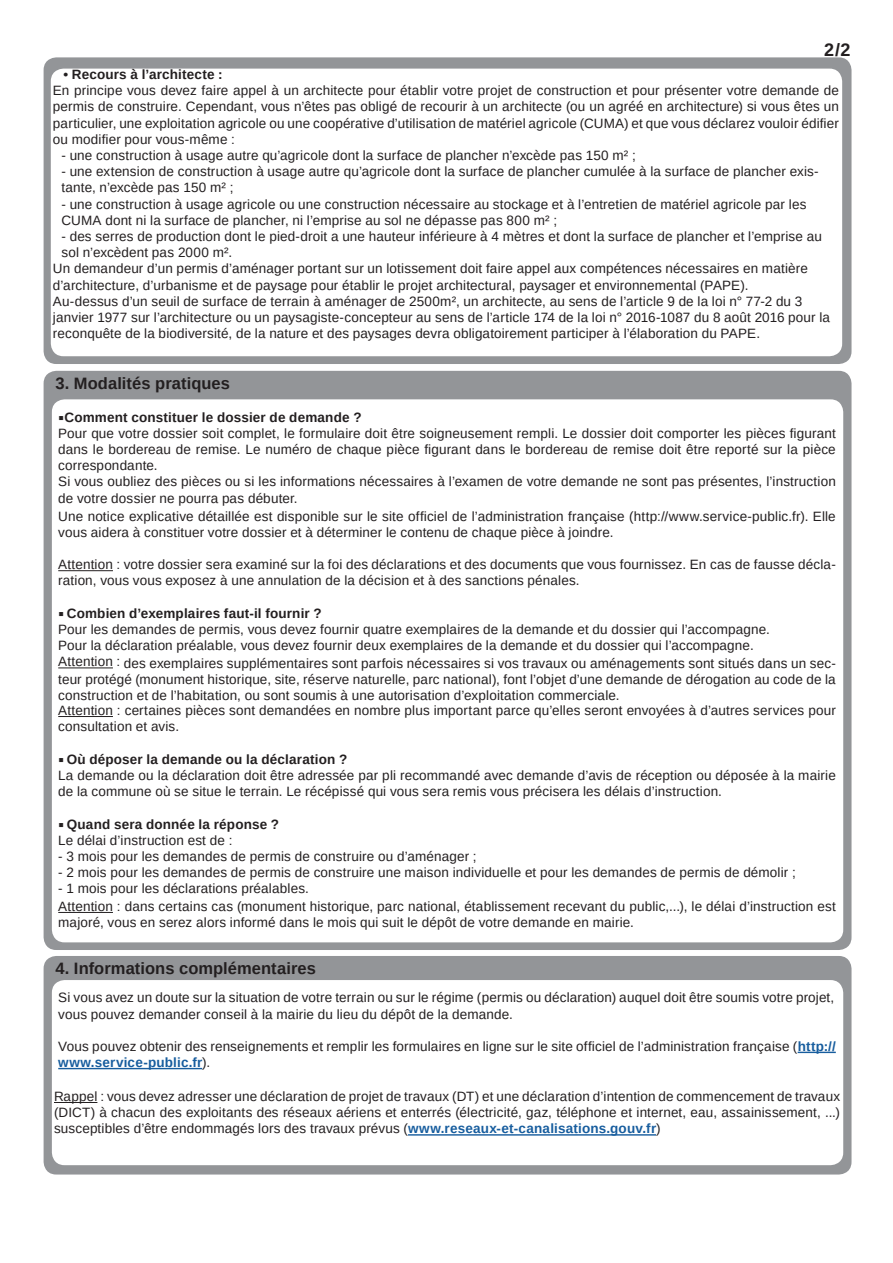
<style>
.page{position:relative;width:893px;height:1263px;background:#fff}
.page>*{position:absolute;margin:0;border:0;box-sizing:border-box;transform-origin:0 0}
.t1{font:700 18px "Liberation Sans";color:#231f20}
.Valeurs_PageMaker_p{font:700 16.5px "Liberation Sans";letter-spacing:.005em;color:#231f20}
.Valeurs_PageMaker_p-2{font:13.5px/16.2px "Liberation Sans";letter-spacing:.01em;color:#231f20}
.texte{font:13.5px/16.2px "Liberation Sans";letter-spacing:.01em;color:#231f20}
.Valeurs_PageMaker_p-3{font:700 13.5px "Liberation Sans";letter-spacing:.01em;color:#231f20}
.s1{font-weight:700;color:#175d9e}
</style>
<div class="page">
<div style="left:44px;top:371px;width:807px;height:579px;background:#939598;border-radius:13px"></div>
<div style="left:52px;top:399px;width:791px;height:543px;background:#fff;border-radius:13px"></div>
<hr style="left:58px;top:570px;width:55px;height:1px;background:#231f20">
<hr style="left:58px;top:667px;width:55px;height:1px;background:#231f20">
<hr style="left:58px;top:716px;width:55px;height:1px;background:#231f20">
<hr style="left:58px;top:912px;width:55px;height:1px;background:#231f20">
<div style="left:44px;top:956px;width:807px;height:218px;background:#939598;border-radius:13px"></div>
<div style="left:52px;top:980px;width:791px;height:185px;background:#fff;border-radius:13px"></div>
<hr style="left:798px;top:1052px;width:38px;height:1px;background:#175d9e">
<hr style="left:58px;top:1068px;width:144px;height:1px;background:#175d9e">
<hr style="left:54px;top:1102px;width:43px;height:1px;background:#231f20">
<hr style="left:408px;top:1134px;width:248px;height:1px;background:#175d9e">
<div style="left:44px;top:57px;width:807px;height:307px;background:#939598;border-radius:13px"></div>
<div style="left:51px;top:69px;width:791px;height:287px;background:#fff;border-radius:13px"></div>
<h1 class="t1" style="left:824px;top:37px;width:28px">2/2</h1>
<p class="Valeurs_PageMaker_p-3" style="left:63px;top:65px;width:161px">• Recours à l’architecte :</p>
<p class="Valeurs_PageMaker_p-2" style="left:53px;top:83px;width:788px;text-align:justify">En principe vous devez faire appel à un architecte pour établir votre projet de construction et pour présenter votre demande de permis de construire. Cependant, vous n’êtes pas obligé de recourir à un architecte (ou un agréé en architecture) si vous êtes un particulier, une exploitation agricole ou une coopérative d’utilisation de matériel agricole (CUMA) et que vous déclarez vouloir édifier ou modifier pour vous-même :</p>
<p class="Valeurs_PageMaker_p-2" style="left:61px;top:147px;width:576px">- une construction à usage autre qu’agricole dont la surface de plancher n’excède pas 150 m² ;</p>
<p class="Valeurs_PageMaker_p-2" style="left:61px;top:164px;width:759px">- une extension de construction à usage autre qu’agricole dont la surface de plancher cumulée à la surface de plancher exis&shy;tante, n’excède pas 150 m² ;</p>
<p class="Valeurs_PageMaker_p-2" style="left:61px;top:196px;width:746px">- une construction à usage agricole ou une construction nécessaire au stockage et à l’entretien de matériel agricole par les<br>CUMA dont ni la surface de plancher, ni l’emprise au sol ne dépasse pas 800 m² ;</p>
<p class="Valeurs_PageMaker_p-2" style="left:61px;top:228px;width:762px">- des serres de production dont le pied-droit a une hauteur inférieure à 4 mètres et dont la surface de plancher et l’emprise au sol n’excèdent pas 2000 m².</p>
<p class="Valeurs_PageMaker_p-2" style="left:53px;top:261px;width:756px">Un demandeur d’un permis d’aménager portant sur un lotissement doit faire appel aux compétences nécessaires en matière d’architecture, d’urbanisme et de paysage pour établir le projet architectural, paysager et environnemental (PAPE).</p>
<p class="Valeurs_PageMaker_p-2" style="left:53px;top:293px;width:779px">Au-dessus d’un seuil de surface de terrain à aménager de 2500m², un architecte, au sens de l’article 9 de la loi n° 77-2 du 3 janvier 1977 sur l’architecture ou un paysagiste-concepteur au sens de l’article 174 de la loi n° 2016-1087 du 8 août 2016 pour la reconquête de la biodiversité, de la nature et des paysages devra obligatoirement participer à l’élaboration du PAPE.</p>
<p class="Valeurs_PageMaker_p" style="left:55px;top:371px;width:176px">3. Modalités pratiques</p>
<p class="Valeurs_PageMaker_p-3" style="left:58px;top:408px;width:305px">▪Comment constituer le dossier de demande ?</p>
<p class="Valeurs_PageMaker_p-2" style="left:58px;top:425px;width:779px;text-align:justify">Pour que votre dossier soit complet, le formulaire doit être soigneusement rempli. Le dossier doit comporter les pièces figurant dans le bordereau de remise. Le numéro de chaque pièce figurant dans le bordereau de remise doit être reporté sur la pièce correspondante.</p>
<p class="Valeurs_PageMaker_p-2" style="left:58px;top:474px;width:779px">Si vous oubliez des pièces ou si les informations nécessaires à l’examen de votre demande ne sont pas présentes, l’instruction de votre dossier ne pourra pas débuter.</p>
<p class="Valeurs_PageMaker_p-2" style="left:58px;top:508px;width:779px">Une notice explicative détaillée est disponible sur le site officiel de l’administration française (http://www.service-public.fr). Elle vous aidera à constituer votre dossier et à déterminer le contenu de chaque pièce à joindre.</p>
<p class="Valeurs_PageMaker_p-2" style="left:58px;top:557px;width:779px">Attention : votre dossier sera examiné sur la foi des déclarations et des documents que vous fournissez. En cas de fausse décla&shy;ration, vous vous exposez à une annulation de la décision et à des sanctions pénales.</p>
<p class="Valeurs_PageMaker_p-3" style="left:58px;top:604px;width:265px">▪ Combien d’exemplaires faut-il fournir ?</p>
<p class="Valeurs_PageMaker_p-2" style="left:58px;top:621px;width:713px">Pour les demandes de permis, vous devez fournir quatre exemplaires de la demande et du dossier qui l’accompagne.</p>
<p class="Valeurs_PageMaker_p-2" style="left:58px;top:638px;width:697px">Pour la déclaration préalable, vous devez fournir deux exemplaires de la demande et du dossier qui l’accompagne.</p>
<p class="Valeurs_PageMaker_p-2" style="left:58px;top:655px;width:779px;text-align:justify">Attention : des exemplaires supplémentaires sont parfois nécessaires si vos travaux ou aménagements sont situés dans un sec&shy;teur protégé (monument historique, site, réserve naturelle, parc national), font l’objet d’une demande de dérogation au code de la construction et de l’habitation, ou sont soumis à une autorisation d’exploitation commerciale.</p>
<p class="Valeurs_PageMaker_p-2" style="left:58px;top:702px;width:779px">Attention : certaines pièces sont demandées en nombre plus important parce qu’elles seront envoyées à d’autres services pour consultation et avis.</p>
<p class="Valeurs_PageMaker_p-3" style="left:58px;top:750px;width:291px">▪ Où déposer la demande ou la déclaration ?</p>
<p class="Valeurs_PageMaker_p-2" style="left:58px;top:767px;width:779px">La demande ou la déclaration doit être adressée par pli recommandé avec demande d’avis de réception ou déposée à la mairie de la commune où se situe le terrain. Le récépissé qui vous sera remis vous précisera les délais d’instruction.</p>
<p class="Valeurs_PageMaker_p-3" style="left:58px;top:814px;width:222px">▪ Quand sera donnée la réponse ?</p>
<p class="Valeurs_PageMaker_p-2" style="left:58px;top:832px;width:176px">Le délai d’instruction est de :</p>
<p class="Valeurs_PageMaker_p-2" style="left:58px;top:848px;width:420px">- 3 mois pour les demandes de permis de construire ou d’aménager ;</p>
<p class="Valeurs_PageMaker_p-2" style="left:58px;top:864px;width:739px">- 2 mois pour les demandes de permis de construire une maison individuelle et pour les demandes de permis de démolir ;</p>
<p class="Valeurs_PageMaker_p-2" style="left:58px;top:881px;width:252px">- 1 mois pour les déclarations préalables.</p>
<p class="texte" style="left:58px;top:898px;width:779px">Attention : dans certains cas (monument historique, parc national, établissement recevant du public,...), le délai d’instruction est majoré, vous en serez alors informé dans le mois qui suit le dépôt de votre demande en mairie.</p>
<p class="Valeurs_PageMaker_p" style="left:55px;top:957px;width:262px">4. Informations complémentaires</p>
<p class="Valeurs_PageMaker_p-2" style="left:58px;top:990px;width:778px">Si vous avez un doute sur la situation de votre terrain ou sur le régime (permis ou déclaration) auquel doit être soumis votre projet, vous pouvez demander conseil à la mairie du lieu du dépôt de la demande.</p>
<p class="Valeurs_PageMaker_p-2" style="left:58px;top:1038px;width:779px">Vous pouvez obtenir des renseignements et remplir les formulaires en ligne sur le site officiel de l’administration française (<span class="s1">http:// www.service-public.fr</span>).</p>
<p class="texte" style="left:54px;top:1088px;width:788px;text-align:justify">Rappel : vous devez adresser une déclaration de projet de travaux (DT) et une déclaration d’intention de commencement de travaux (DICT) à chacun des exploitants des réseaux aériens et enterrés (électricité, gaz, téléphone et internet, eau, assainissement, ...) susceptibles d’être endommagés lors des travaux prévus (<span class="s1">www.reseaux-et-canalisations.gouv.fr</span>)</p>
</div>
